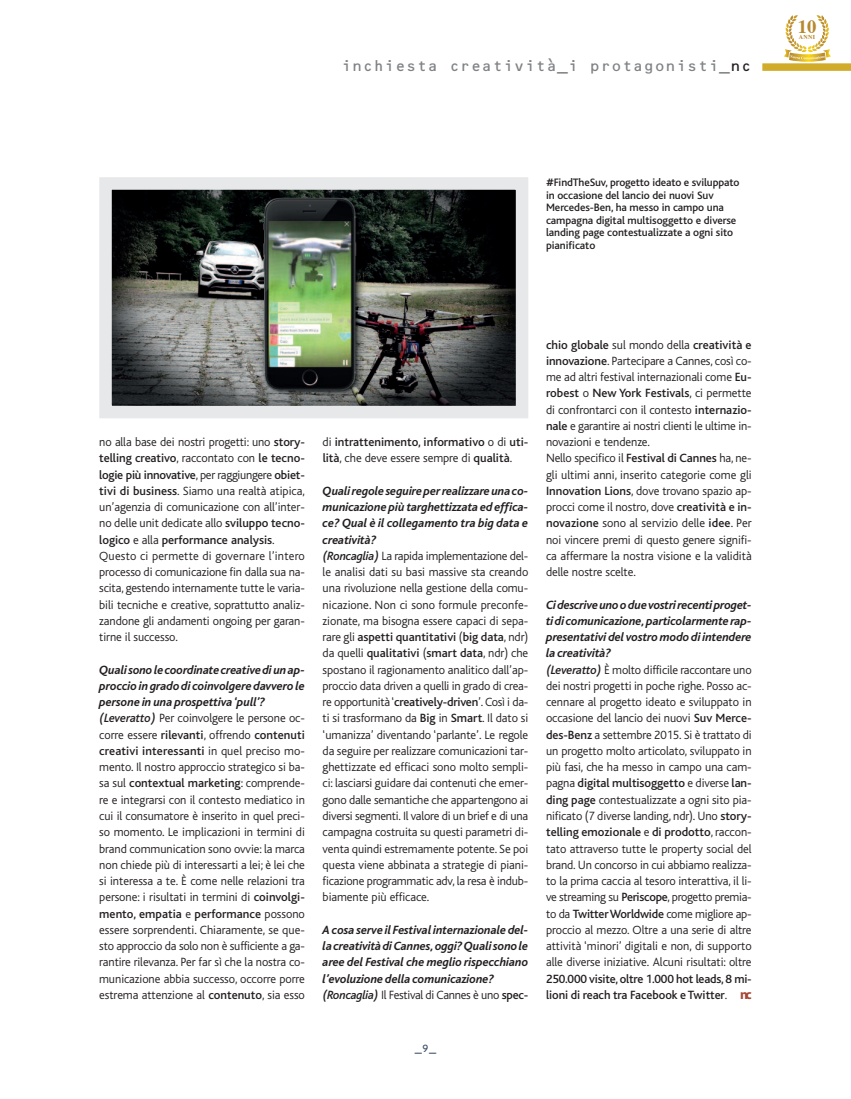
<style>
.page{position:relative;width:851px;height:1099px;background:#fff}
.page>*{position:absolute;margin:0;border:0;box-sizing:border-box;transform-origin:0 0}
.t1{font:700 18.62px "Times";color:#b7882c}
.t2{font:15px "Microscan B";color:#808285}
.t3{font:300 12.5px/16.2px "Bliss";letter-spacing:-.005em;color:#231f20}
.t4{font:italic 700 12.5px/16.2px "Bliss";letter-spacing:-.005em;color:#231f20}
.t5{font:500 12.5px/16.2px "Bliss";letter-spacing:-.005em;color:#231f20}
.t6{font:500 11.25px/12.5px "Bliss";letter-spacing:-.005em;color:#231f20}
.t7{font:10px "Microscan B";color:#3d5065}
.t8{font:700 6px "Times";color:#b7882c}
.s1{color:#231f20}
.s2{font-weight:500}
.s3{font-weight:700;font-style:italic}
.s4{font-weight:500;font-style:italic}
.s5{font-weight:300}
.s6{font-weight:300;font-style:normal}
.s7{font-weight:500;font-style:normal}
.s8{font-family:"Myriad";font-weight:700;font-size:13.75px;color:#a74736}
</style>
<div class="page">
<div style="left:762px;top:63px;width:88px;height:8px;background:#d1ab2a"></div>
<svg style="left:784px;top:15px;width:46px;height:47px"></svg>
<img style="left:112px;top:190px;width:403px;height:215px">
<div style="left:99px;top:177px;width:429px;height:241px;border:12px solid #e7e8e9"></div>
<p class="t2" style="left:341px;top:57px;width:412px">inchiesta creatività_i protagonisti_<span class="s1">nc</span></p>
<p class="t6" style="left:546px;top:178px;width:195px">#FindTheSuv, progetto ideato e sviluppato in occasione del lancio dei nuovi Suv Mercedes-Ben, ha messo in campo una campagna digital multisoggetto e diverse landing page contestualizzate a ogni sito pianificato</p>
<p class="t3" style="left:99px;top:435px;width:207px">no alla base dei nostri progetti: uno <span class="s2">story&shy;telling creativo</span>, raccontato con <span class="s2">le tecno&shy;logie più innovative</span>, per raggiungere <span class="s2">obiet&shy;tivi di business</span>. Siamo una realtà atipica, un’agenzia di comunicazione con all’inter&shy;no delle unit dedicate allo <span class="s2">sviluppo tecno&shy;logico</span> e alla <span class="s2">performance analysis</span>.<br>Questo ci permette di governare l’intero processo di comunicazione fin dalla sua na&shy;scita, gestendo internamente tutte le varia&shy;bili tecniche e creative, soprattutto analiz&shy;zandone gli andamenti ongoing per garan&shy;tirne il successo.</p>
<p class="t3" style="left:99px;top:662px;width:207px"><span class="s3">Qualisonolecoordinatecreativediunap&shy;proccio in grado di coinvolgere davvero le persone in una prospettiva‘pull’? </span><span class="s4">(Leveratto)</span> Per coinvolgere le persone oc&shy;corre essere <span class="s2">rilevanti</span>, offrendo <span class="s2">contenuti creativi interessanti</span> in quel preciso mo&shy;mento. Il nostro approccio strategico si ba&shy;sa sul <span class="s2">contextual marketing</span>: comprende&shy;re e integrarsi con il contesto mediatico in cui il consumatore è inserito in quel preci&shy;so momento. Le implicazioni in termini di brand communication sono ovvie: la marca non chiede più di interessarti a lei; è lei che si interessa a te. È come nelle relazioni tra persone: i risultati in termini di <span class="s2">coinvolgi&shy;mento, empatia</span> e <span class="s2">performance</span> possono essere sorprendenti. Chiaramente, se que&shy;sto approccio da solo non è sufficiente a ga&shy;rantire rilevanza. Per far sì che la nostra co&shy;municazione abbia successo, occorre porre estrema attenzione al <span class="s2">contenuto</span>, sia esso</p>
<p class="t5" style="left:322px;top:435px;width:207px"><span class="s5">di</span> intrattenimento, informativo <span class="s5">o di</span> uti&shy;lità<span class="s5">, che deve essere sempre di</span> qualità<span class="s5">.</span></p>
<p class="t3" style="left:322px;top:484px;width:207px"><span class="s3">Qualiregoleseguireperrealizzareunaco&shy;municazione più targhettizzata ed effica&shy;ce? Qual è il collegamento tra big data e creatività?<br></span><span class="s4">(Roncaglia)</span> La rapida implementazione del&shy;le analisi dati su basi massive sta creando una rivoluzione nella gestione della comu&shy;nicazione. Non ci sono formule preconfe&shy;zionate, ma bisogna essere capaci di sepa&shy;rare gli <span class="s2">aspetti quantitativi</span> (<span class="s2">big data</span>, ndr) da quelli <span class="s2">qualitativi</span> (<span class="s2">smart data</span>, ndr) che spostano il ragionamento analitico dall’ap&shy;proccio data driven a quelli in grado di crea&shy;re opportunità ‘<span class="s2">creatively-driven</span>’. Così i da&shy;ti si trasformano da <span class="s2">Big</span> in <span class="s2">Smart</span>. Il dato si ‘umanizza’ diventando ‘parlante’. Le regole da seguire per realizzare comunicazioni tar&shy;ghettizzate ed efficaci sono molto sempli&shy;ci: lasciarsi guidare dai contenuti che emer&shy;gono dalle semantiche che appartengono ai diversi segmenti. Il valore di un brief e di una campagna costruita su questi parametri di&shy;venta quindi estremamente potente. Se poi questa viene abbinata a strategie di piani&shy;ficazione programmatic adv, la resa è indub&shy;biamente più efficace.</p>
<p class="t4" style="left:322px;top:923px;width:207px">Acosa serve il Festival internazionale del&shy;lacreativitàdiCannes,oggi?Qualisonole aree del Festival che meglio rispecchiano l’evoluzione della comunicazione? <span class="s2">(Roncaglia)</span> <span class="s6">Il Festival di Cannes è uno</span> <span class="s7">spec-</span></p>
<p class="t7" style="left:414px;top:1042px;width:23px">_9_</p>
<p class="t3" style="left:546px;top:337px;width:207px"><span class="s2">chio globale</span> sul mondo della <span class="s2">creatività e innovazione</span>. Partecipare a Cannes, così co&shy;me ad altri festival internazionali come <span class="s2">Eu&shy;robest</span> o <span class="s2">New York Festivals</span>, ci permette di confrontarci con il contesto <span class="s2">internazio&shy;nale</span> e garantire ai nostri clienti le ultime in&shy;novazioni e tendenze.<br>Nello specifico il <span class="s2">Festival di Cannes</span> ha, ne&shy;gli ultimi anni, inserito categorie come gli <span class="s2">Innovation Lions</span>, dove trovano spazio ap&shy;procci come il nostro, dove <span class="s2">creatività e in&shy;novazione</span> sono al servizio delle <span class="s2">idee</span>. Per noi vincere premi di questo genere signifi&shy;ca affermare la nostra visione e la validità delle nostre scelte.</p>
<p class="t3" style="left:546px;top:597px;width:207px"><span class="s3">Cidescriveunooduevostrirecentiproget&shy;tidi comunicazione,particolarmenterap&shy;presentativi del vostro modo di intendere la creatività?<br></span><span class="s4">(Leveratto)</span> È molto difficile raccontare uno dei nostri progetti in poche righe. Posso ac&shy;cennare al progetto ideato e sviluppato in occasione del lancio dei nuovi <span class="s2">Suv Merce&shy;des-Benz</span> a settembre 2015. Si è trattato di un progetto molto articolato, sviluppato in più fasi, che ha messo in campo una cam&shy;pagna <span class="s2">digital multisoggetto</span> e diverse <span class="s2">lan&shy;ding page</span> contestualizzate a ogni sito pia&shy;nificato (7 diverse landing, ndr). Uno <span class="s2">story&shy;telling emozionale</span> e <span class="s2">di prodotto</span>, raccon&shy;tato attraverso tutte le property social del brand. Un concorso in cui abbiamo realizza&shy;to la prima caccia al tesoro interattiva, il li&shy;ve streaming su <span class="s2">Periscope</span>, progetto premia&shy;to da <span class="s2">TwitterWorldwide</span> come migliore ap&shy;proccio al mezzo. Oltre a una serie di altre attività ‘minori’ digitali e non, di supporto alle diverse iniziative. Alcuni risultati: oltre</p>
<p class="t5" style="left:546px;top:971px;width:207px">250.000 visite, oltre 1.000 hot leads, 8 mi&shy;lioni di reach tra Facebook e Twitter<span class="s5">.</span> <span class="s8">nc</span></p>
<h1 class="t1" style="left:797px;top:19px;width:20px">10</h1>
<p class="t8" style="left:798px;top:35px;width:18px">ANNI</p>
</div>
